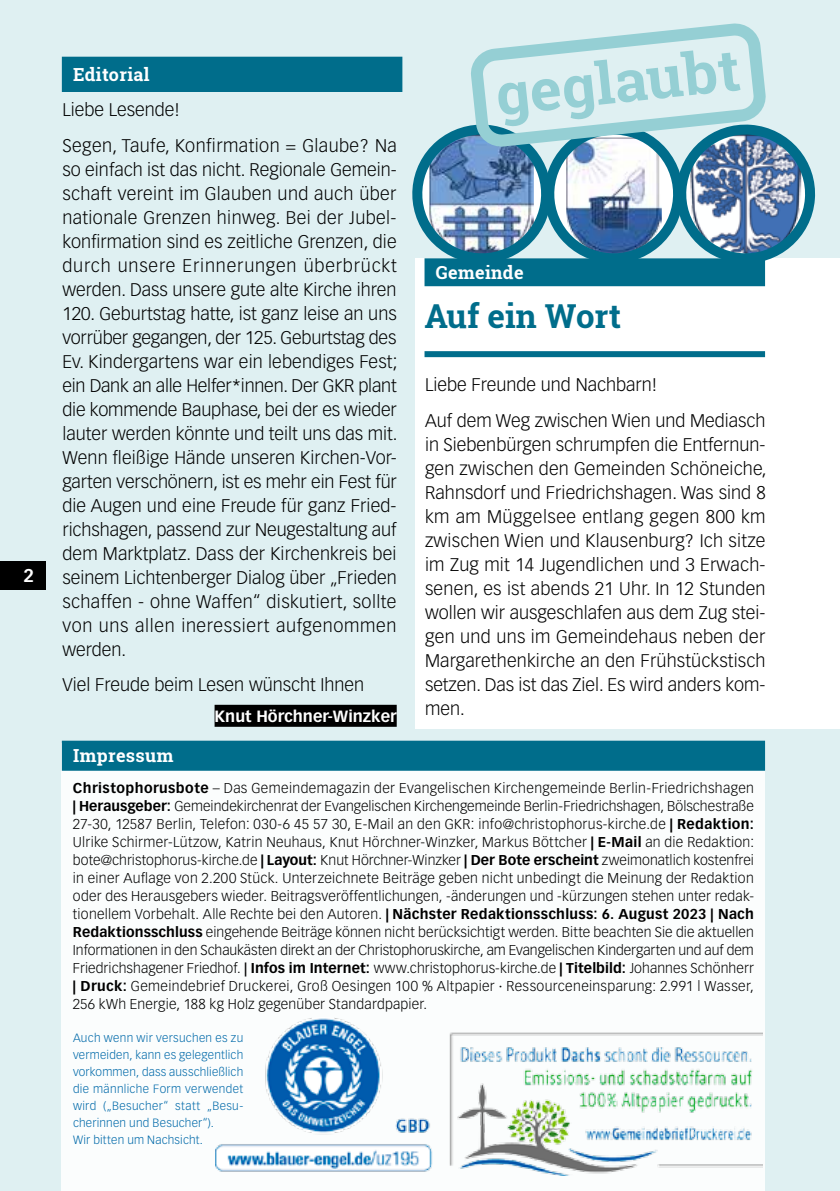
<style>
.page{position:relative;width:840px;height:1191px;background:#fff}
.page>*{position:absolute;margin:0;border:0;box-sizing:border-box;transform-origin:0 0}
.t1{font:700 58px "Roboto Slab";color:#95cfd4}
.t2{font:700 33px "Roboto Slab";color:#006d8b}
.t3{font:300 18px/24px "Vectora LT Std";color:#000;text-align:justify}
.t4{font:300 18px/35.4px "Vectora LT Std";letter-spacing:.025em;color:#000}
.t5{font:700 18px "Roboto Slab";letter-spacing:.02em;color:#fff}
.t6{font:700 18px "Vectora LT Std";color:#fff}
.t7{font:700 16px "Vectora LT Std";color:#fff}
.t8{font:300 14px/18px "Vectora LT Std";letter-spacing:.015em;color:#000;text-align:justify}
.t9{font:300 11.8px/17px "Vectora LT Std";letter-spacing:.02em;color:#0069a9}
.s1{font-weight:700}
.s2{font-weight:900}
</style>
<div class="page">
<div style="left:0;top:0;width:839px;height:1191px;background:#dff0f2"></div>
<div style="left:415px;top:258px;width:424px;height:470px;background:#fff"></div>
<div style="left:62px;top:743px;width:702px;height:448px;background:#fff"></div>
<div style="left:62px;top:740px;width:702px;height:30px;background:#006d8b"></div>
<img style="left:215px;top:1017px;width:547px;height:158px">
<div style="left:424px;top:351px;width:340px;height:6px;background:#006d8b"></div>
<div style="left:62px;top:57px;width:340px;height:35px;background:#006d8b"></div>
<div style="left:214px;top:705px;width:182px;height:22px;background:#000"></div>
<svg style="left:412px;top:127px;width:404px;height:159px"></svg>
<svg style="left:462px;top:23px;width:310px;height:132px"></svg>
<div style="left:0;top:561px;width:45px;height:28px;background:#000"></div>
<p class="t6" style="left:23px;top:565px;width:12px">2</p>
<p class="t5" style="left:73px;top:62px;width:78px">Editorial</p>
<p class="t4" style="left:62px;top:92px;width:336px">Liebe Lesende!<br>Segen, Taufe, Konfirmation = Glaube? Na</p>
<p class="t3" style="left:62px;top:157px;width:336px">so einfach ist das nicht. Regionale Gemein&shy;schaft vereint im Glauben und auch über nationale Grenzen hinweg. Bei der Jubel&shy;konfirmation sind es zeitliche Grenzen, die durch unsere Erinnerungen überbrückt werden. Dass unsere gute alte Kirche ihren 120. Geburtstag hatte, ist ganz leise an uns vorrüber gegangen, der 125. Geburtstag des Ev. Kindergartens war ein lebendiges Fest; ein Dank an alle Helfer*innen. Der GKR plant die kommende Bauphase, bei der es wieder lauter werden könnte und teilt uns das mit.<br>Wenn fleißige Hände unseren Kirchen-Vor&shy;garten verschönern, ist es mehr ein Fest für die Augen und eine Freude für ganz Fried&shy;richshagen, passend zur Neugestaltung auf dem Marktplatz. Dass der Kirchenkreis bei seinem Lichtenberger Dialog über „Frieden schaffen - ohne Waffen“ diskutiert, sollte von uns allen ineressiert aufgenommen werden.</p>
<p class="t3" style="left:62px;top:673px;width:303px">Viel Freude beim Lesen wünscht Ihnen</p>
<p class="t7" style="left:214px;top:706px;width:183px">Knut Hörchner-Winzker</p>
<h1 class="t1" style="left:491px;top:55px;width:247px;rotate:-6deg">geglaubt</h1>
<p class="t5" style="left:435px;top:260px;width:89px">Gemeinde</p>
<h2 class="t2" style="left:424px;top:294px;width:198px">Auf ein Wort</h2>
<p class="t3" style="left:425px;top:367px;width:342px;line-height:35.4px">Liebe Freunde und Nachbarn!<br>Auf dem Weg zwischen Wien und Mediasch</p>
<p class="t3" style="left:425px;top:432px;width:343px">in Siebenbürgen schrumpfen die Entfernun&shy;gen zwischen den Gemeinden Schöneiche, Rahnsdorf und Friedrichshagen. Was sind 8 km am Müggelsee entlang gegen 800 km zwischen Wien und Klausenburg? Ich sitze im Zug mit 14 Jugendlichen und 3 Erwach&shy;senen, es ist abends 21 Uhr. In 12 Stunden wollen wir ausgeschlafen aus dem Zug stei&shy;gen und uns im Gemeindehaus neben der Margarethenkirche an den Frühstückstisch setzen. Das ist das Ziel. Es wird anders kom&shy;men.</p>
<p class="t5" style="left:73px;top:743px;width:102px">Impressum</p>
<p class="t8" style="left:73px;top:779px;width:682px"><span class="s1">Christophorusbote</span> – Das Gemeindemagazin der Evangelischen Kirchengemeinde Berlin-Friedrichshagen <span class="s2">|</span> <span class="s1">Herausgeber:</span> Gemeindekirchenrat der Evangelischen Kirchengemeinde Berlin-Friedrichshagen, Bölschestraße 27-30, 12587 Berlin, Telefon: 030-6 45 57 30, E-Mail an den GKR: info@christophorus-kirche.de <span class="s2">|</span> <span class="s1">Redaktion:<br></span>Ulrike Schirmer-Lützow, Katrin Neuhaus, Knut Hörchner-Winzker, Markus Böttcher <span class="s2">|</span> <span class="s1">E-Mail</span> an die Redaktion: bote@christophorus-kirche.de <span class="s2">|</span> <span class="s1">Layout:</span> Knut Hörchner-Winzker <span class="s2">|</span> <span class="s1">Der Bote erscheint</span> zweimonatlich kostenfrei in einer Auflage von 2.200 Stück. Unterzeichnete Beiträge geben nicht unbedingt die Meinung der Redaktion oder des Herausgebers wieder. Beitragsveröffentlichungen, -änderungen und -kürzungen stehen unter redak&shy;tionellem Vorbehalt. Alle Rechte bei den Autoren. <span class="s2">|</span> <span class="s1">Nächster Redaktionsschluss: 6. August 2023</span> <span class="s2">|</span> <span class="s1">Nach Redaktionsschluss</span> eingehende Beiträge können nicht berücksichtigt werden. Bitte beachten Sie die aktuellen Informationen in den Schaukästen direkt an der Christophoruskirche, am Evangelischen Kindergarten und auf dem Friedrichshagener Friedhof. <span class="s1">| Infos im Internet:</span> www.christophorus-kirche.de <span class="s2">|</span> <span class="s1">Titelbild:</span> Johannes Schönherr <span class="s2">|</span> <span class="s1">Druck:</span> Gemeindebrief Druckerei, Groß Oesingen 100 % Altpapier · Ressourceneinsparung: 2.991 l Wasser, 256 kWh Energie, 188 kg Holz gegenüber Standardpapier.</p>
<p class="t9" style="left:73px;top:1029px;width:172px">Auch wenn wir versuchen es zu vermeiden, kann es gelegentlich vorkommen, dass ausschließlich die männliche Form verwendet wird („Besucher“ statt „Besu&shy;cherinnen und Besucher“).<br>Wir bitten um Nachsicht.</p>
</div>
